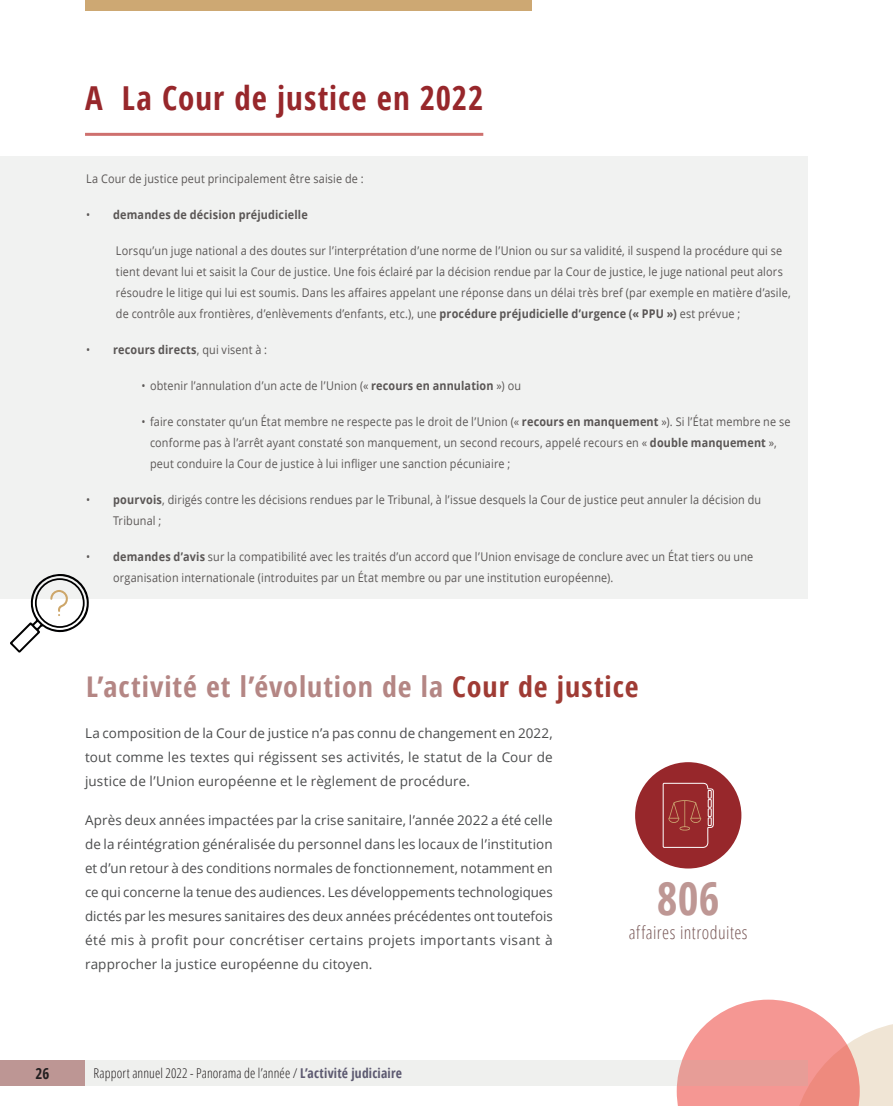
<style>
.page{position:relative;width:893px;height:1106px;background:#fff}
.page>*{position:absolute;margin:0;border:0;box-sizing:border-box;transform-origin:0 0}
.INFOGRAPHICS__Number{font:700 45px "Open Sans Condensed";color:#be9794}
.TITLE_LEVEL_1{font:700 33px "Open Sans Condensed";letter-spacing:.03em;color:#97272b}
.TITLE_LEVEL_2{font:700 28.5px "Open Sans Condensed";letter-spacing:.03em;color:#b48684;scale:1.05 1}
.INFOGRAPHICS__Text{font:300 condensed 18px "Open Sans";letter-spacing:.025em;color:#7b5b5a}
.t1{font:700 15px "Open Sans Condensed";color:#231f20}
.Normal{font:13.5px/24px "Open Sans";letter-spacing:.01em;color:#4b4c4d;text-align:justify}
.t2{font:300 condensed 13.5px "Open Sans";letter-spacing:.01em;color:#231f20}
.TEXT__Encadre_for_Cu{font:12px/21px "Open Sans";letter-spacing:.015em;color:#5a5655;scale:.9 1}
.t3{font:700 12px "Open Sans";letter-spacing:.015em;color:#5a5655;scale:.9 1}
.s1{font-weight:400}
.s2{font-weight:700}
.s3{color:#9f3b34}
.s4{font-family:"Open Sans Condensed";font-weight:700;font-stretch:normal;color:#5d5a71}
</style>
<div class="page">
<div style="left:85px;top:0;width:446px;height:11px;background:#cda873"></div>
<hr style="left:85px;top:133px;width:398px;height:3px;background:#ce706e">
<div style="left:0;top:157px;width:808px;height:442px;background:#f1f2f1"></div>
<svg style="left:10px;top:574px;width:79px;height:79px"></svg>
<div style="left:635px;top:762px;width:106px;height:106px;background:#97272b;border-radius:50%"></div>
<svg style="left:662px;top:762px;width:52px;height:86px"></svg>
<svg style="left:677px;top:999px;width:216px;height:107px"></svg>
<svg style="left:85px;top:1060px;width:723px;height:26px;fill:#eff0ee"></svg>
<div style="left:0;top:1060px;width:85px;height:26px;background:#bd9694"></div>
<p class="TITLE_LEVEL_1" style="left:85px;top:75px;width:400px">A La Cour de justice en 2022</p>
<p class="TEXT__Encadre_for_Cu" style="left:86px;top:168px;width:310px">La Cour de justice peut principalement être saisie de :</p>
<p class="t3" style="left:86px;top:206px;width:248px"><span class="s1">•</span> demandes de décision préjudicielle</p>
<p class="TEXT__Encadre_for_Cu" style="left:116px;top:240px;width:751px">Lorsqu’un juge national a des doutes sur l’interprétation d’une norme de l’Union ou sur sa validité, il suspend la procédure qui se tient devant lui et saisit la Cour de justice. Une fois éclairé par la décision rendue par la Cour de justice, le juge national peut alors résoudre le litige qui lui est soumis. Dans les affaires appelant une réponse dans un délai très bref (par exemple en matière d’asile, de contrôle aux frontières, d’enlèvements d’enfants, etc.), une <span class="s2">procédure préjudicielle d’urgence (« PPU »)</span> est prévue ;</p>
<p class="t3" style="left:86px;top:341px;width:203px"><span class="s1">•</span> recours directs<span class="s1">, qui visent à :</span></p>
<p class="TEXT__Encadre_for_Cu" style="left:141px;top:375px;width:423px">• obtenir l’annulation d’un acte de l’Union (« <span class="s2">recours en annulation</span> ») ou</p>
<p class="TEXT__Encadre_for_Cu" style="left:150px;top:411px;width:713px;text-indent:-9px">• faire constater qu’un État membre ne respecte pas le droit de l’Union (« <span class="s2">recours en manquement</span> »). Si l’État membre ne se conforme pas à l’arrêt ayant constaté son manquement, un second recours, appelé recours en « <span class="s2">double manquement</span> », peut conduire la Cour de justice à lui infliger une sanction pécuniaire ;</p>
<p class="TEXT__Encadre_for_Cu" style="left:113px;top:489px;width:721px;text-indent:-27px">• <span class="s2">pourvois</span>, dirigés contre les décisions rendues par le Tribunal, à l’issue desquels la Cour de justice peut annuler la décision du<br>Tribunal ;</p>
<p class="TEXT__Encadre_for_Cu" style="left:113px;top:546px;width:713px;text-indent:-27px">• <span class="s2">demandes d’avis</span> sur la compatibilité avec les traités d’un accord que l’Union envisage de conclure avec un État tiers ou une organisation internationale (introduites par un État membre ou par une institution européenne).</p>
<p class="TITLE_LEVEL_2" style="left:86px;top:667px;width:527px">L’activité et l’évolution de la <span class="s3">Cour de justice</span></p>
<p class="Normal" style="left:85px;top:720px;width:469px">La composition de la Cour de justice n’a pas connu de changement en 2022, tout comme les textes qui régissent ses activités, le statut de la Cour de justice de l’Union européenne et le règlement de procédure.</p>
<p class="Normal" style="left:85px;top:807px;width:469px">Après deux années impactées par la crise sanitaire, l’année 2022 a été celle de la réintégration généralisée du personnel dans les locaux de l’institution et d’un retour à des conditions normales de fonctionnement, notamment en ce qui concerne la tenue des audiences. Les développements technologiques dictés par les mesures sanitaires des deux années précédentes ont toutefois été mis à profit pour concrétiser certains projets importants visant à rapprocher la justice européenne du citoyen.</p>
<p class="INFOGRAPHICS__Number" style="left:657px;top:867px;width:64px">806</p>
<p class="INFOGRAPHICS__Text" style="left:629px;top:920px;width:120px">affaires introduites</p>
<p class="t1" style="left:36px;top:1063px;width:15px">26</p>
<p class="t2" style="left:94px;top:1064px;width:310px">Rapport annuel 2022 - Panorama de l’année / <span class="s4">L’activité judiciaire</span></p>
</div>
